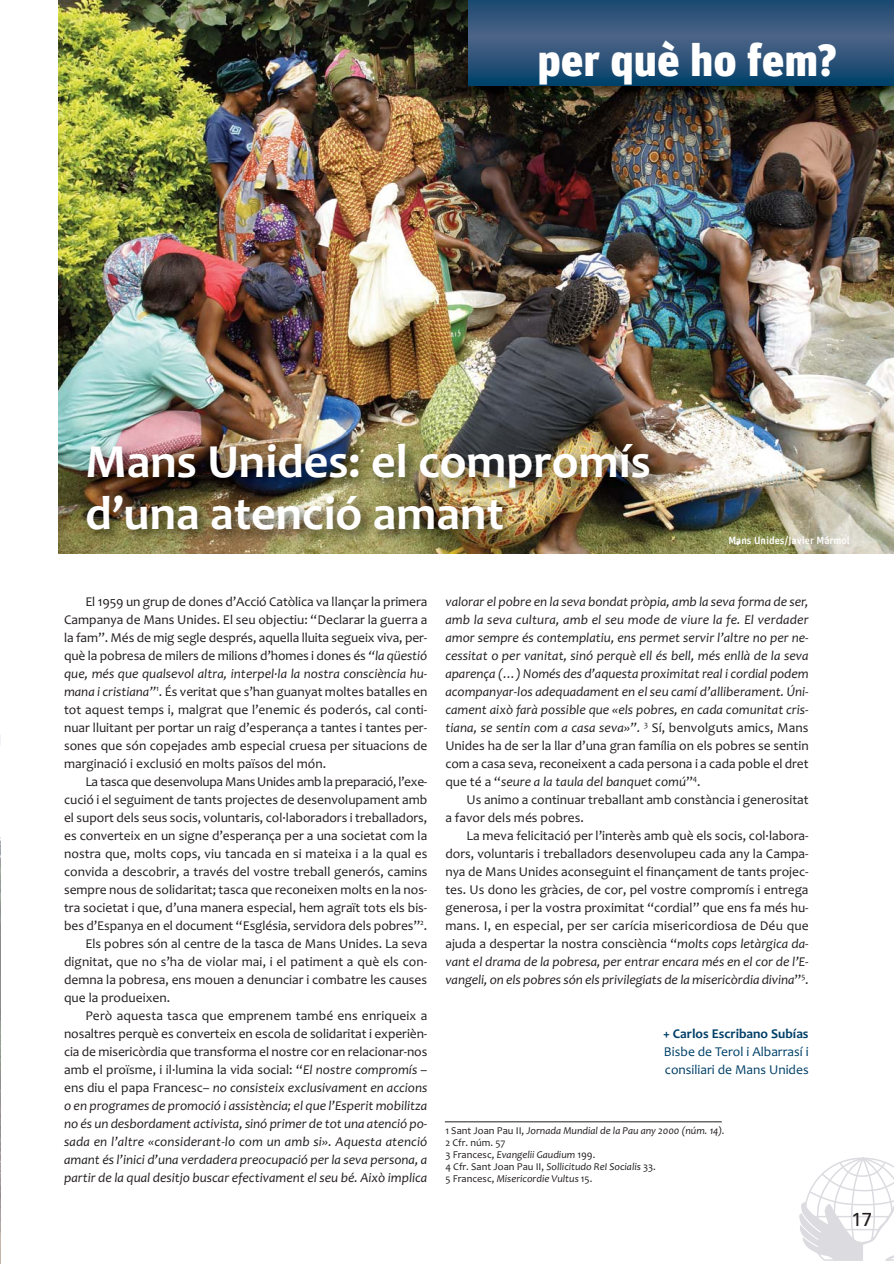
<style>
.page{position:relative;width:894px;height:1264px;background:#fff}
.page>*{position:absolute;margin:0;border:0;box-sizing:border-box;transform-origin:0 0}
.t1{font:700 48px/51px "Candara";color:#fff}
.t2{font:900 45px "Unit OT";color:#fff}
.t3{font:18.9px "Univers LT Std";color:#231f20}
.t4{font:13.5px/18px "Candara";color:#231f20;text-align:justify}
.t5{font:italic 13.5px/18px "Candara";color:#231f20;text-align:justify}
.t6{font:13.5px "Candara";letter-spacing:-.025em;color:#231f20}
.t7{font:13.5px/18px "Candara";color:#004068}
.t8{font:700 13.5px "Candara";color:#004068}
.t9{font:italic 10.5px/12px "Candara";color:#231f20}
.t10{font:500 10.5px "Unit OT";color:#fff}
.s1{font-style:italic}
.s2{font-style:normal}
</style>
<div class="page">
<img style="left:59px;top:0;width:834px;height:553px">
<img style="left:66px;top:430px;width:687px;height:124px">
<svg style="left:799px;top:1157px;width:94px;height:104px"></svg>
<img style="left:462px;top:0;width:431px;height:105px">
<svg style="left:468px;top:0;width:425px;height:85px;background:#2d5379"></svg>
<hr style="left:445px;top:1121px;width:276px;height:1px;background:#231f20">
<h2 class="t2" style="left:537px;top:41px;width:301px">per què ho fem?</h2>
<h1 class="t1" style="left:85px;top:441px;width:567px">Mans Unides: el compromís d’una atenció amant</h1>
<p class="t10" style="left:728px;top:536px;width:123px">Mans Unides/Javier Mármol</p>
<p class="t4" style="left:64px;top:593px;width:365px;text-indent:21px">El 1959 un grup de dones d’Acció Catòlica va llançar la primera Campanya de Mans Unides. El seu objectiu: “Declarar la guerra a la fam”. Més de mig segle després, aquella lluita segueix viva, per&shy;què la pobresa de milers de milions d’homes i dones és <span class="s1">“la qüestió que, més que qualsevol altra, interpel·la la nostra consciència hu&shy;mana i cristiana”</span><sup>1</sup>. És veritat que s’han guanyat moltes batalles en tot aquest temps i, malgrat que l’enemic és poderós, cal conti&shy;nuar lluitant per portar un raig d’esperança a tantes i tantes per&shy;sones que són copejades amb especial cruesa per situacions de marginació i exclusió en molts països del món.</p>
<p class="t6" style="left:85px;top:776px;width:343px">La tasca que desenvolupa Mans Unides amb la preparació, l’exe-</p>
<p class="t4" style="left:64px;top:791px;width:365px">cució i el seguiment de tants projectes de desenvolupament amb</p>
<p class="t4" style="left:64px;top:809px;width:365px">el suport dels seus socis, voluntaris, col·laboradors i treballadors,</p>
<p class="t4" style="left:64px;top:827px;width:365px">es converteix en un signe d’esperança per a una societat com la</p>
<p class="t4" style="left:64px;top:845px;width:365px">nostra que, molts cops, viu tancada en si mateixa i a la qual es</p>
<p class="t4" style="left:64px;top:863px;width:365px">convida a descobrir, a través del vostre treball generós, camins</p>
<p class="t4" style="left:64px;top:881px;width:365px">sempre nous de solidaritat; tasca que reconeixen molts en la nos-</p>
<p class="t4" style="left:64px;top:899px;width:365px">tra societat i que, d’una manera especial, hem agraït tots els bis-</p>
<p class="t4" style="left:64px;top:917px;width:365px">bes d’Espanya en el document “Església, servidora dels pobres”<sup>2</sup>.</p>
<p class="t4" style="left:85px;top:935px;width:343px">Els pobres són al centre de la tasca de Mans Unides. La seva</p>
<p class="t4" style="left:64px;top:953px;width:365px">dignitat, que no s’ha de violar mai, i el patiment a què els con-</p>
<p class="t4" style="left:64px;top:971px;width:364px">demna la pobresa, ens mouen a denunciar i combatre les causes</p>
<p class="t4" style="left:64px;top:989px;width:108px">que la produeixen.</p>
<p class="t4" style="left:85px;top:1007px;width:343px">Però aquesta tasca que emprenem també ens enriqueix a</p>
<p class="t4" style="left:64px;top:1025px;width:365px">nosaltres perquè es converteix en escola de solidaritat i experièn-</p>
<p class="t4" style="left:64px;top:1043px;width:365px">cia de misericòrdia que transforma el nostre cor en relacionar-nos</p>
<p class="t4" style="left:64px;top:1061px;width:365px">amb el proïsme, i il·lumina la vida social: “<span class="s1">El nostre compromís</span> –</p>
<p class="t5" style="left:64px;top:1079px;width:365px"><span class="s2">ens diu el papa Francesc–</span> no consisteix exclusivament en accions</p>
<p class="t5" style="left:64px;top:1097px;width:365px">o en programes de promoció i assistència; el que l’Esperit mobilitza</p>
<p class="t5" style="left:64px;top:1115px;width:365px">no és un desbordament activista, sinó primer de tot una atenció po-</p>
<p class="t5" style="left:64px;top:1133px;width:365px">sada en l’altre «considerant-lo com un amb si». Aquesta atenció</p>
<p class="t5" style="left:64px;top:1151px;width:365px">amant és l’inici d’una verdadera preocupació per la seva persona, a</p>
<p class="t5" style="left:64px;top:1169px;width:365px">partir de la qual desitjo buscar efectivament el seu bé. Això implica</p>
<p class="t5" style="left:445px;top:593px;width:365px">valorar el pobre en la seva bondat pròpia, amb la seva forma de ser, amb la seva cultura, amb el seu mode de viure la fe. El verdader amor sempre és contemplatiu, ens permet servir l’altre no per ne&shy;cessitat o per vanitat, sinó perquè ell és bell, més enllà de la seva aparença (…) Només des d’aquesta proximitat real i cordial podem acompanyar-los adequadament en el seu camí d’alliberament. Úni&shy;cament això farà possible que «els pobres, en cada comunitat cris&shy;tiana, se sentin com a casa seva»”. <sup>3</sup> <span class="s2">Sí, benvolguts amics, Mans Unides ha de ser la llar d’una gran família on els pobres se sentin com a casa seva, reconeixent a cada persona i a cada poble el dret que té a “</span>seure a la taula del banquet comú<span class="s2">”</span><sup>4</sup><span class="s2">.</span></p>
<p class="t4" style="left:445px;top:791px;width:365px;text-indent:21px">Us animo a continuar treballant amb constància i generositat a favor dels més pobres.</p>
<p class="t4" style="left:445px;top:827px;width:365px;text-indent:21px">La meva felicitació per l’interès amb què els socis, col·labora&shy;dors, voluntaris i treballadors desenvolupeu cada any la Campa&shy;nya de Mans Unides aconseguint el finançament de tants projec&shy;tes. Us dono les gràcies, de cor, pel vostre compromís i entrega generosa, i per la vostra proximitat “cordial” que ens fa més hu&shy;mans. I, en especial, per ser carícia misericordiosa de Déu que ajuda a despertar la nostra consciència “<span class="s1">molts cops letàrgica da&shy;vant el drama de la pobresa, per entrar encara més en el cor de l’E&shy;vangeli, on els pobres són els privilegiats de la misericòrdia divina</span>”<sup>5</sup>.</p>
<p class="t8" style="left:663px;top:1028px;width:147px">+ Carlos Escribano Subías</p>
<p class="t7" style="left:664px;top:1043px;width:146px">Bisbe de Terol i Albarrasí i consiliari de Mans Unides</p>
<p class="t9" style="left:445px;top:1126px;width:281px"><span class="s2">1 Sant Joan Pau II,</span> Jornada Mundial de la Pau any 2000 (núm. 14).<br><span class="s2">2 Cfr. núm. 57<br>3 Francesc,</span> Evangelii Gaudium <span class="s2">199.<br>4 Cfr. Sant Joan Pau II,</span> Sollicitudo ReI Socialis <span class="s2">33.<br>5 Francesc,</span> Misericordie Vultus <span class="s2">15.</span></p>
<h3 class="t3" style="left:851px;top:1208px;width:22px">17</h3>
</div>
